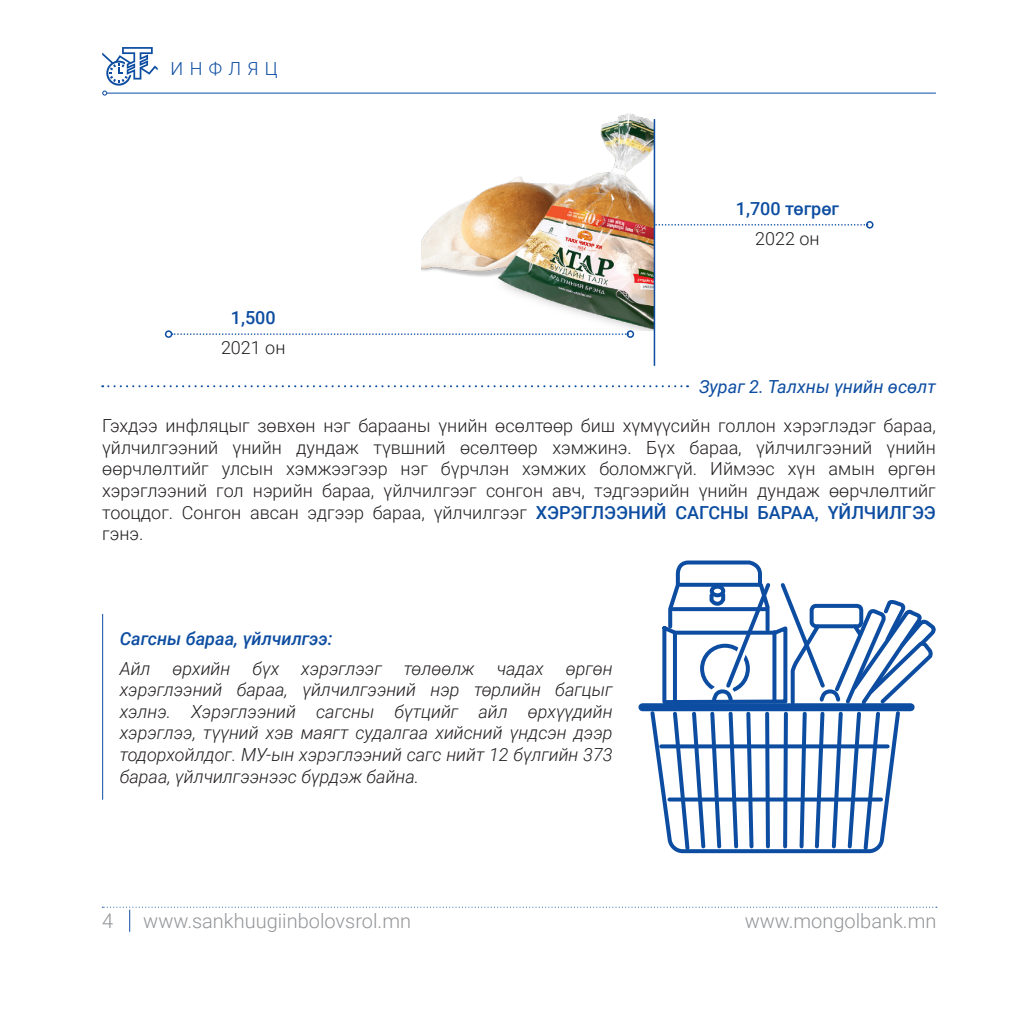
<style>
.page{position:relative;width:1021px;height:1021px;background:#fff}
.page>*{position:absolute;margin:0;border:0;box-sizing:border-box;transform-origin:0 0}
.t1{font:300 20px "Roboto";color:#939598}
.t2{font:300 18px/21.6px "Roboto";color:#231f20;text-align:justify}
.t3{font:italic 300 18px/21.6px "Roboto";color:#231f20;text-align:justify}
.t4{font:italic 18px "Roboto";color:#0d4da1}
.t5{font:italic 500 18px "Roboto";color:#0d4da1}
.t6{font:500 18px "Roboto";color:#0d4da1}
.t7{font:300 18px "Roboto";letter-spacing:.35em;color:#0d4da1}
.s1{font-weight:500;color:#0d4da1}
</style>
<div class="page">
<hr style="left:107px;top:93px;width:828px;height:1px;background:#0d4da1">
<svg style="left:102px;top:906px;width:834px;height:25px"></svg>
<svg style="left:102px;top:47px;width:56px;height:49px"></svg>
<svg style="left:172px;top:333px;width:454px;height:2px"></svg>
<div style="left:165px;top:330px;width:7px;height:8px;border:2px solid #0d4da1;border-radius:50%"></div>
<div style="left:626px;top:330px;width:8px;height:8px;border:2px solid #0d4da1;border-radius:50%"></div>
<svg style="left:655px;top:224px;width:210px;height:1px"></svg>
<div style="left:866px;top:221px;width:7px;height:7px;border:2px solid #0d4da1;border-radius:50%"></div>
<hr style="left:102px;top:614px;width:1px;height:185px;background:#0d4da1">
<svg style="left:102px;top:385px;width:586px;height:2px"></svg>
<img style="left:422px;top:113px;width:231px;height:217px">
<hr style="left:653px;top:119px;width:2px;height:247px;background:#0d4da1">
<div style="left:642px;top:703px;width:268px;height:8px;background:#0d4da1"></div>
<svg style="left:648px;top:560px;width:288px;height:294px"></svg>
<svg style="left:680px;top:582px;width:78px;height:4px"></svg>
<p class="t7" style="left:171px;top:56px;width:108px">ИНФЛЯЦ</p>
<p class="t6" style="left:231px;top:305px;width:46px">1,500</p>
<p class="t2" style="left:221px;top:336px;width:66px">2021 он</p>
<p class="t6" style="left:735px;top:196px;width:105px">1,700 төгрөг</p>
<p class="t2" style="left:755px;top:227px;width:66px">2022 он</p>
<p class="t4" style="left:699px;top:374px;width:238px">Зураг 2. Талхны үнийн өсөлт</p>
<p class="t2" style="left:102px;top:414px;width:835px">Гэхдээ инфляцыг зөвхөн нэг барааны үнийн өсөлтөөр биш хүмүүсийн голлон хэрэглэдэг бараа, үйлчилгээний үнийн дундаж түвшний өсөлтөөр хэмжинэ. Бүх бараа, үйлчилгээний үнийн өөрчлөлтийг улсын хэмжээгээр нэг бүрчлэн хэмжих боломжгүй. Иймээс хүн амын өргөн хэрэглээний гол нэрийн бараа, үйлчилгээг сонгон авч, тэдгээрийн үнийн дундаж өөрчлөлтийг тооцдог. Сонгон авсан эдгээр бараа, үйлчилгээг <span class="s1">ХЭРЭГЛЭЭНИЙ САГСНЫ БАРАА, ҮЙЛЧИЛГЭЭ </span>гэнэ.</p>
<p class="t5" style="left:120px;top:625px;width:214px">Сагсны бараа, үйлчилгээ:</p>
<p class="t3" style="left:120px;top:656px;width:494px">Айл өрхийн бүх хэрэглээг төлөөлж чадах өргөн хэрэглээний бараа, үйлчилгээний нэр төрлийн багцыг хэлнэ. Хэрэглээний сагсны бүтцийг айл өрхүүдийн хэрэглээ, түүний хэв маягт судалгаа хийсний үндсэн дээр тодорхойлдог. МУ-ын хэрэглээний сагс нийт 12 бүлгийн 373 бараа, үйлчилгээнээс бүрдэж байна.</p>
<p class="t1" style="left:102px;top:907px;width:13px">4</p>
<p class="t1" style="left:143px;top:907px;width:269px">www.sankhuugiinbolovsrol.mn</p>
<p class="t1" style="left:744px;top:907px;width:193px">www.mongolbank.mn</p>
</div>
